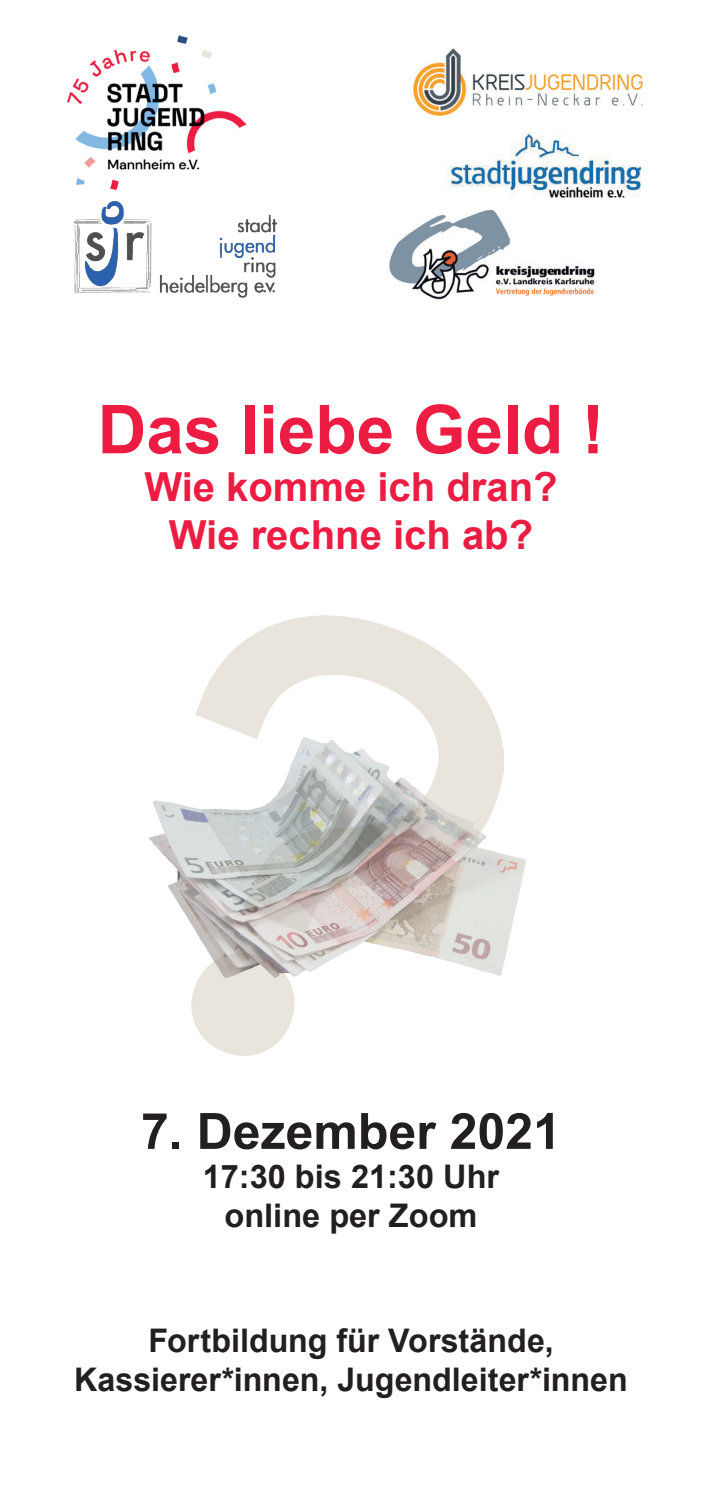
<style>
.page{position:relative;width:702px;height:1489px;background:#fff}
.page>*{position:absolute;margin:0;border:0;box-sizing:border-box;transform-origin:0 0}
.t1{font:700 67.5px "Arial";color:#ed1c42}
.t2{font:700 50px "Arial";color:#231f20}
.t3{font:700 40px/48px "Arial";color:#ed1c42;text-align:center}
.t4{font:700 32.5px/39px "Arial";color:#231f20;text-align:center}
</style>
<div class="page">
<img style="left:67px;top:35px;width:178px;height:155px">
<img style="left:73px;top:202px;width:203px;height:96px">
<img style="left:192px;top:616px;width:300px;height:439px">
<img style="left:149px;top:711px;width:377px;height:288px">
<img style="left:389px;top:209px;width:206px;height:91px">
<img style="left:445px;top:133px;width:197px;height:65px">
<img style="left:413px;top:48px;width:230px;height:69px">
<h1 class="t1" style="left:98px;top:382px;width:508px">Das liebe Geld !</h1>
<p class="t3" style="left:144px;top:463px;width:415px">Wie komme ich dran?<br>Wie rechne ich ab?</p>
<h2 class="t2" style="left:141px;top:1095px;width:421px">7. Dezember 2021</h2>
<p class="t4" style="left:203px;top:1157px;width:298px">17:30 bis 21:30 Uhr online per Zoom</p>
<p class="t4" style="left:74px;top:1320px;width:555px">Fortbildung für Vorstände,<br>Kassierer*innen, Jugendleiter*innen</p>
</div>
